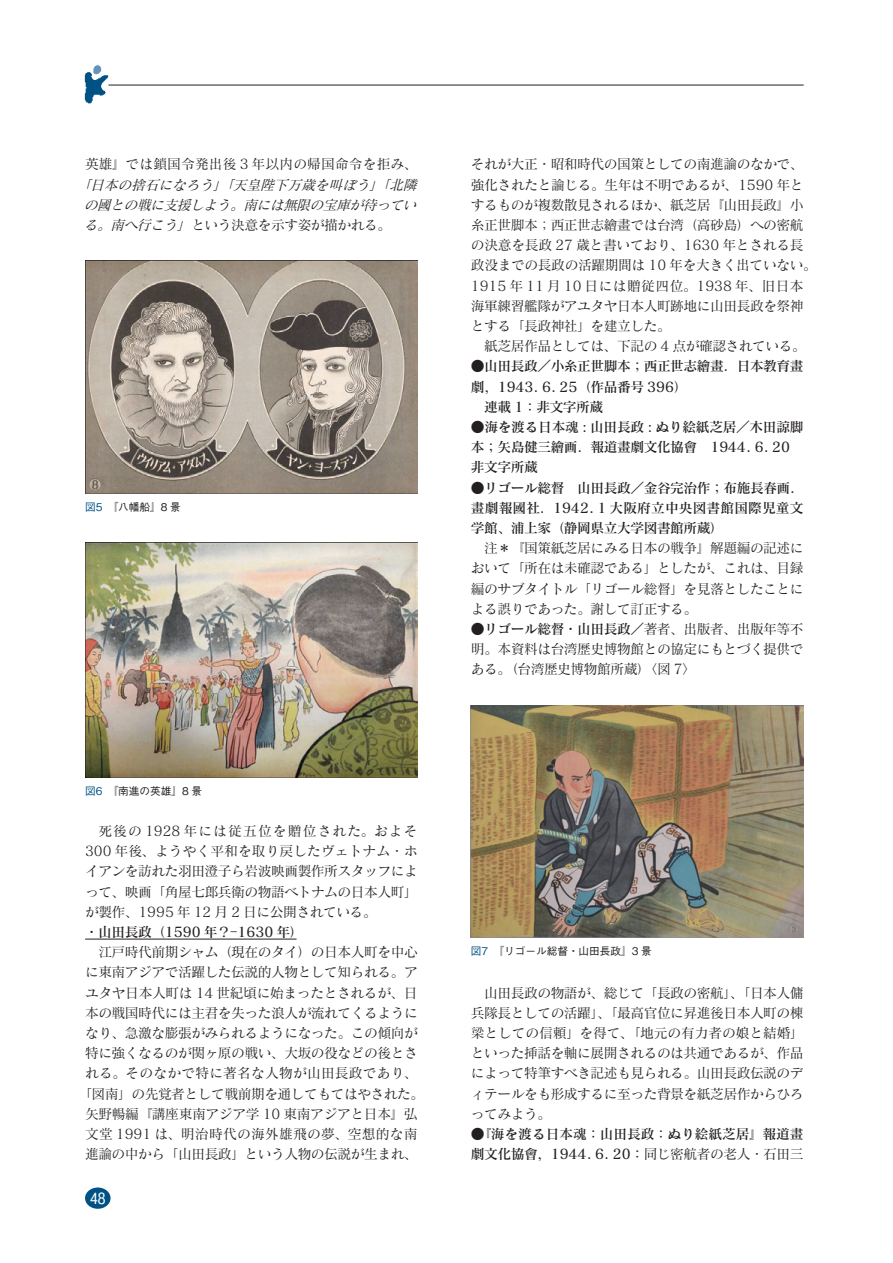
<style>
.page{position:relative;width:893px;height:1263px;background:#fff}
.page>*{position:absolute;margin:0;border:0;box-sizing:border-box;transform-origin:0 0}
.t1{font:500 15.45px "Gothic BBB Pr 6";color:#fff}
.t2{font:13.8px/20.2px "Matisse Pro M";letter-spacing:-.04em;color:#231f20;text-align:justify}
.t3{font:13.8px/20.2px "Matisse Pro DB";letter-spacing:-.04em;color:#231f20}
.t4{font:italic 13.8px/20.2px "Matisse Pro M";color:#231f20;text-align:justify}
.t5{font:13.8px/20.2px "Matisse Pro DB";letter-spacing:-.01em;color:#231f20}
.t6{font:13.8px "Matisse Pro DB";color:#231f20}
.t7{font:13.8px "Matisse Pro M";letter-spacing:.005em;color:#231f20}
.t8{font:500 10.65px "Gothic BBB Pr 6";color:#231f20}
.s1{font-style:normal}
.s2{color:#005285}
.s3{font-family:"Matisse Pro M"}
</style>
<div class="page">
<img style="left:84px;top:79px;width:28px;height:25px">
<hr style="left:108px;top:85px;width:696px;height:1px;background:#231f20">
<img style="left:84px;top:65px;width:25px;height:14px">
<div style="left:85px;top:1187px;width:26px;height:22px;background:#005285;border-radius:50%"></div>
<img style="left:471px;top:705px;width:333px;height:232px">
<hr style="left:85px;top:939px;width:212px;height:1px;background:#231f20">
<img style="left:85px;top:260px;width:333px;height:233px">
<img style="left:85px;top:542px;width:333px;height:235px">
<p class="t7" style="left:85px;top:156px;width:334px">英雄』では鎖国令発出後 3 年以内の帰国命令を拒み、</p>
<p class="t4" style="left:84px;top:174px;width:339px;text-indent:-7px">「日本の捨石になろう」「天皇陛下万歳を叫ぼう」「北隣の國との戦に支援しよう。南には無限の宝庫が待っている。南へ行こう」<span class="s1">という決意を示す姿が描かれる。</span></p>
<p class="t8" style="left:85px;top:499px;width:97px"><span class="s2">図5</span>　『八幡船』8 景</p>
<p class="t8" style="left:85px;top:782px;width:119px"><span class="s2">図6</span>　『南進の英雄』8 景</p>
<p class="t2" style="left:85px;top:820px;width:334px">　死後の 1928 年には従五位を贈位された。およそ300 年後、ようやく平和を取り戻したヴェトナム・ホイアンを訪れた羽田澄子ら岩波映画製作所スタッフによって、映画「角屋七郎兵衛の物語ベトナムの日本人町」が製作、1995 年 12 月 2 日に公開されている。</p>
<p class="t6" style="left:85px;top:923px;width:220px">・山田長政（1590 年？―1630 年）</p>
<p class="t2" style="left:78px;top:941px;width:348px;text-align:center">　江戸時代前期シャム（現在のタイ）の日本人町を中心に東南アジアで活躍した伝説的人物として知られる。アユタヤ日本人町は 14 世紀頃に始まったとされるが、日本の戦国時代には主君を失った浪人が流れてくるようになり、急激な膨張がみられるようになった。この傾向が特に強くなるのが関ヶ原の戦い、大坂の役などの後とされる。そのなかで特に著名な人物が山田長政であり、「図南」の先覚者として戦前期を通してもてはやされた。矢野暢編『講座東南アジア学 10 東南アジアと日本』弘文堂 1991 は、明治時代の海外雄飛の夢、空想的な南進論の中から「山田長政」という人物の伝説が生まれ、</p>
<p class="t1" style="left:90px;top:1186px;width:17px">48</p>
<p class="t2" style="left:471px;top:154px;width:348px;text-align:left">それが大正・昭和時代の国策としての南進論のなかで、強化されたと論じる。生年は不明であるが、1590 年とするものが複数散見されるほか、紙芝居『山田長政』小糸正世脚本；西正世志繪畫では台湾（高砂島）への密航の決意を長政 27 歳と書いており、1630 年とされる長政没までの長政の活躍期間は 10 年を大きく出ていない。<br>1915 年 11 月 10 日には贈従四位。1938 年、旧日本海軍練習艦隊がアユタヤ日本人町跡地に山田長政を祭神とする「長政神社」を建立した。<br>　紙芝居作品としては、下記の 4 点が確認されている。</p>
<p class="t3" style="left:471px;top:356px;width:334px">●山田長政／小糸正世脚本；西正世志繪畫．日本教育畫</p>
<p class="t6" style="left:471px;top:378px;width:218px">劇，1943. 6. 25（作品番号 396）</p>
<p class="t3" style="left:484px;top:396px;width:121px">連載 1：非文字所蔵</p>
<p class="t3" style="left:471px;top:416px;width:334px">●海を渡る日本魂 : 山田長政 : ぬり絵紙芝居／木田諒脚本；矢島健三繪画．報道畫劇文化協會　1944. 6. 20非文字所蔵</p>
<p class="t3" style="left:471px;top:477px;width:334px;text-align:justify">●リゴール総督　山田長政／金谷完治作；布施長春画．畫劇報國社．1942. 1 大阪府立中央図書館国際児童文学館、浦上家（静岡県立大学図書館所蔵）</p>
<p class="t2" style="left:471px;top:538px;width:334px">　注＊『国策紙芝居にみる日本の戦争』解題編の記述において「所在は未確認である」としたが、これは、目録編のサブタイトル「リゴール総督」を見落としたことによる誤りであった。謝して訂正する。</p>
<p class="t3" style="left:471px;top:618px;width:334px">●リゴール総督・山田長政／<span class="s3">著者、出版者、出版年等不</span></p>
<p class="t2" style="left:471px;top:639px;width:334px">明。本資料は台湾歴史博物館との協定にもとづく提供である。（台湾歴史博物館所蔵）〈図 7〉</p>
<p class="t8" style="left:471px;top:943px;width:182px"><span class="s2">図7</span>　『リゴール総督・山田長政』3 景</p>
<p class="t2" style="left:471px;top:982px;width:335px">　山田長政の物語が、総じて「長政の密航」、「日本人傭兵隊長としての活躍」、「最高官位に昇進後日本人町の棟梁としての信頼」を得て、「地元の有力者の娘と結婚」といった挿話を軸に展開されるのは共通であるが、作品によって特筆すべき記述も見られる。山田長政伝説のディテールをも形成するに至った背景を紙芝居作からひろってみよう。</p>
<p class="t5" style="left:471px;top:1123px;width:334px">●『海を渡る日本魂：山田長政：ぬり絵紙芝居』報道畫劇文化協會，1944. 6. 20：<span class="s3">同じ密航者の老人・石田三</span></p>
</div>
